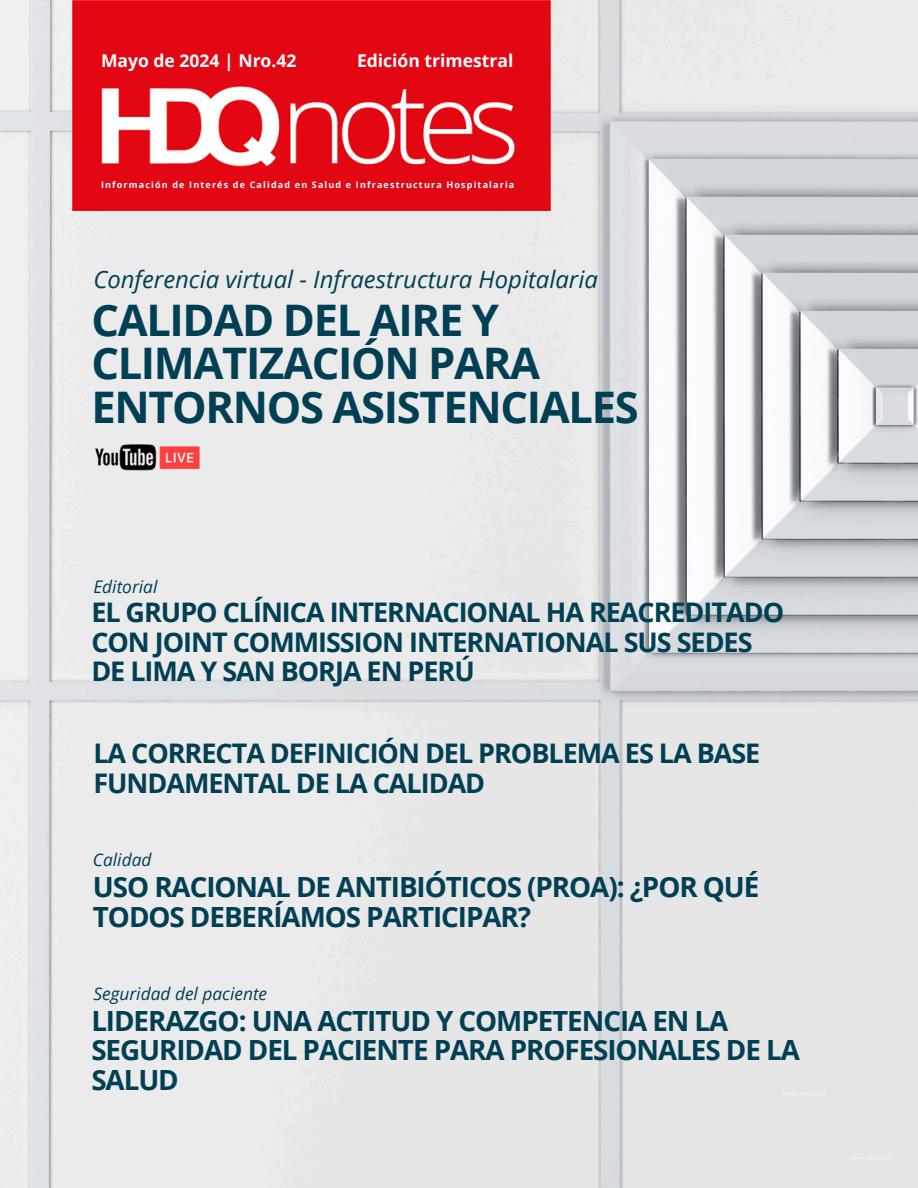
<style>
.page{position:relative;width:918px;height:1188px;background:#fff}
.page>*{position:absolute;margin:0;border:0;box-sizing:border-box;transform-origin:0 0}
.t1{font:700 43.5px/43.8px "Open Sans";letter-spacing:-.03em;color:#003f54}
.t2{font:700 27.75px/29.4px "Open Sans";letter-spacing:-.035em;color:#003f54}
.t3{font:700 27px/29.2px "Open Sans";letter-spacing:-.04em;color:#003f54}
.t4{font:italic 24px "Open Sans";color:#003f54}
.t5{font:700 17.55px "Open Sans";color:#fff}
.t6{font:italic 17.4px "Open Sans";color:#003f54}
.t7{font:700 9px "Open Sans";letter-spacing:.13em;color:#fff}
</style>
<div class="page">
<img style="left:0;top:0;width:918px;height:1188px">
<img style="left:73px;top:0;width:478px;height:210px">
<img style="left:91px;top:434px;width:112px;height:48px">
<h6 class="t5" style="left:101px;top:49px;width:197px">Mayo de 2024 | Nro.42</h6>
<h3 class="t5" style="left:357px;top:49px;width:158px">Edición trimestral</h3>
<h1 class="t7" style="left:101px;top:179px;width:415px">Información de Interés de Calidad en Salud e Infraestructura Hospitalaria</h1>
<p class="t4" style="left:93px;top:262px;width:506px">Conferencia virtual - Infraestructura Hopitalaria</p>
<h4 class="t1" style="left:91px;top:297px;width:549px">CALIDAD DEL AIRE Y<br>CLIMATIZACIÓN PARA<br>ENTORNOS ASISTENCIALES</h4>
<h5 class="t6" style="left:93px;top:574px;width:66px">Editorial</h5>
<p class="t3" style="left:91px;top:597px;width:694px">EL GRUPO CLÍNICA INTERNACIONAL HA REACREDITADO<br>CON JOINT COMMISSION INTERNATIONAL SUS SEDES<br>DE LIMA Y SAN BORJA EN PERÚ</p>
<h2 class="t3" style="left:93px;top:738px;width:668px">LA CORRECTA DEFINICIÓN DEL PROBLEMA ES LA BASE<br>FUNDAMENTAL DE LA CALIDAD</h2>
<h2 class="t6" style="left:93px;top:848px;width:60px">Calidad</h2>
<h2 class="t2" style="left:93px;top:872px;width:668px">USO RACIONAL DE ANTIBIÓTICOS (PROA): ¿POR QUÉ<br>TODOS DEBERÍAMOS PARTICIPAR?</h2>
<h2 class="t6" style="left:94px;top:982px;width:175px">Seguridad del paciente</h2>
<h5 class="t2" style="left:91px;top:1006px;width:710px">LIDERAZGO: UNA ACTITUD Y COMPETENCIA EN LA<br>SEGURIDAD DEL PACIENTE PARA PROFESIONALES DE LA<br>SALUD</h5>
</div>
